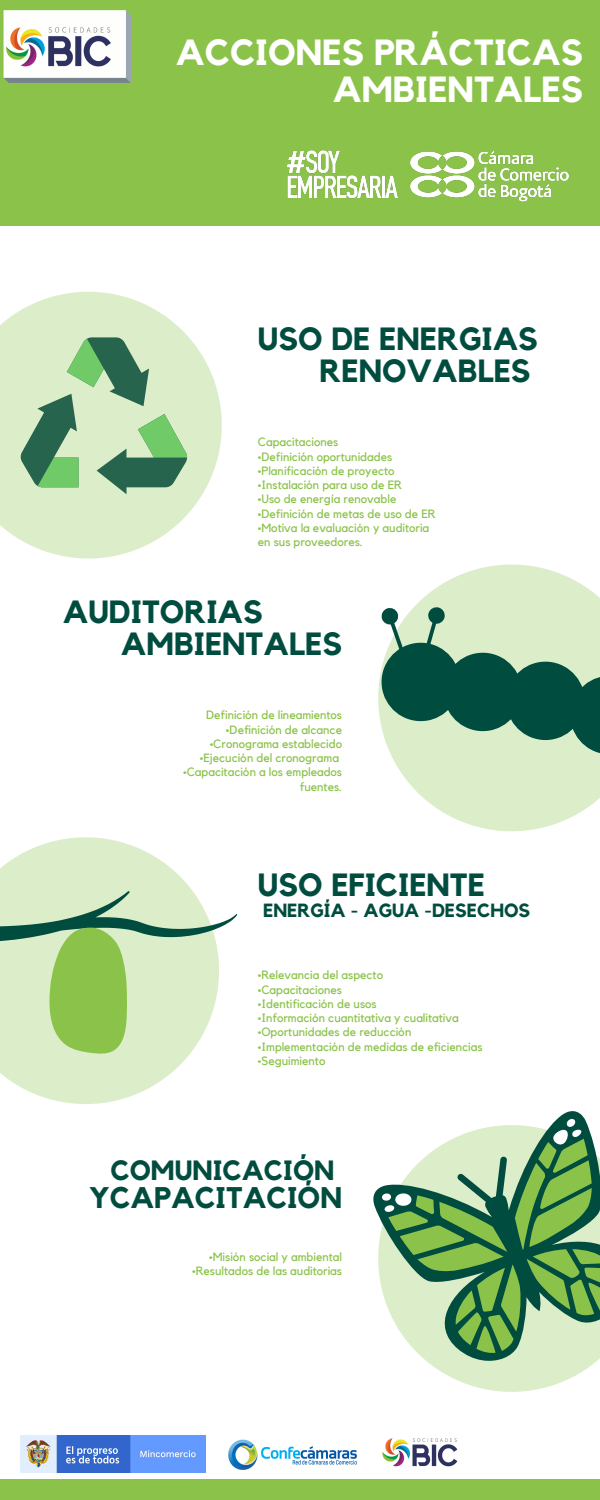
<style>
.page{position:relative;width:600px;height:1500px;background:#fff}
.page>*{position:absolute;margin:0;border:0;box-sizing:border-box;transform-origin:0 0}
.t1{font:700 36.2px/37.5px "Kollektif";color:#fff;text-align:right}
.t2{font:700 32px "Kollektif";color:#004d40}
.t3{font:700 29.7px "Kollektif";color:#004d40}
.t4{font:700 27.8px "Kollektif";color:#004d40}
.t5{font:700 19px "Kollektif";color:#004d40}
.t6{font:12px "Kollektif";color:#8bc34a}
</style>
<div class="page">
<div style="left:0;top:0;width:600px;height:226px;background:#8bc34a"></div>
<svg style="left:0;top:292px;width:222px;height:267px;fill:#dcedc9"></svg>
<svg style="left:378px;top:565px;width:222px;height:266px;fill:#dcedc9"></svg>
<svg style="left:0;top:1042px;width:198px;height:62px;fill:#dcedc9"></svg>
<svg style="left:462px;top:1382px;width:99px;height:10px"></svg>
<svg style="left:0;top:837px;width:238px;height:205px;fill:#dcedc9"></svg>
<svg style="left:49px;top:927px;width:78px;height:127px;background:#96c75e"></svg>
<svg style="left:373px;top:1111px;width:221px;height:271px"></svg>
<svg style="left:405px;top:1129px;width:195px;height:234px;background:#89b581"></svg>
<svg style="left:550px;top:1117px;width:34px;height:31px"></svg>
<svg style="left:382px;top:1172px;width:127px;height:119px;background:#70a370"></svg>
<div style="left:0;top:1479px;width:600px;height:21px;background:#8bc34a"></div>
<svg style="left:380px;top:606px;width:220px;height:150px;background:#77a38b"></svg>
<img style="left:287px;top:150px;width:281px;height:52px">
<img style="left:382px;top:1438px;width:76px;height:29px">
<img style="left:20px;top:1436px;width:186px;height:37px">
<img style="left:228px;top:1439px;width:129px;height:31px">
<svg style="left:4px;top:10px;width:127px;height:73px;background:#dbdfdf"></svg>
<img style="left:3px;top:21px;width:112px;height:51px">
<svg style="left:20px;top:337px;width:168px;height:157px;background:#9fc49c"></svg>
<p class="t1" style="left:176px;top:35px;width:409px">ACCIONES PRÁCTICAS<br>AMBIENTALES</p>
<p class="t2" style="left:258px;top:325px;width:282px">USO DE ENERGIAS</p>
<p class="t2" style="left:319px;top:356px;width:213px">RENOVABLES</p>
<p class="t6" style="left:258px;top:437px;width:82px">Capacitaciones</p>
<p class="t6" style="left:258px;top:451px;width:136px">•Definición oportunidades</p>
<p class="t6" style="left:258px;top:465px;width:138px">•Planificación de proyecto</p>
<p class="t6" style="left:258px;top:479px;width:146px">•Instalación para uso de ER</p>
<p class="t6" style="left:258px;top:494px;width:140px">•Uso de energía renovable</p>
<p class="t6" style="left:258px;top:508px;width:179px">•Definición de metas de uso de ER</p>
<p class="t6" style="left:258px;top:522px;width:173px">•Motiva la evaluación y auditoria</p>
<p class="t6" style="left:258px;top:536px;width:106px">en sus proveedores.</p>
<p class="t2" style="left:63px;top:597px;width:202px">AUDITORIAS</p>
<p class="t2" style="left:121px;top:629px;width:223px">AMBIENTALES</p>
<p class="t6" style="left:206px;top:710px;width:138px">Definición de lineamientos</p>
<p class="t6" style="left:226px;top:724px;width:118px">•Definición de alcance</p>
<p class="t6" style="left:210px;top:738px;width:134px">•Cronograma establecido</p>
<p class="t6" style="left:200px;top:753px;width:141px">•Ejecución del cronograma</p>
<p class="t6" style="left:183px;top:767px;width:160px">•Capacitación a los empleados</p>
<p class="t6" style="left:300px;top:781px;width:44px">fuentes.</p>
<p class="t2" style="left:258px;top:870px;width:229px">USO EFICIENTE</p>
<p class="t5" style="left:263px;top:902px;width:269px">ENERGÍA - AGUA -DESECHOS</p>
<p class="t6" style="left:258px;top:970px;width:127px">•Relevancia del aspecto</p>
<p class="t6" style="left:258px;top:984px;width:86px">•Capacitaciones</p>
<p class="t6" style="left:258px;top:998px;width:120px">•Identificación de usos</p>
<p class="t6" style="left:258px;top:1012px;width:202px">•Información cuantitativa y cualitativa</p>
<p class="t6" style="left:258px;top:1027px;width:155px">•Oportunidades de reducción</p>
<p class="t6" style="left:258px;top:1041px;width:226px">•Implementación de medidas de eficiencias</p>
<p class="t6" style="left:258px;top:1055px;width:69px">•Seguimiento</p>
<p class="t4" style="left:110px;top:1157px;width:226px">COMUNICACIÓN</p>
<p class="t3" style="left:89px;top:1184px;width:254px">YCAPACITACIÓN</p>
<p class="t6" style="left:209px;top:1252px;width:134px">•Misión social y ambiental</p>
<p class="t6" style="left:192px;top:1266px;width:151px">•Resultados de las auditorias</p>
</div>
